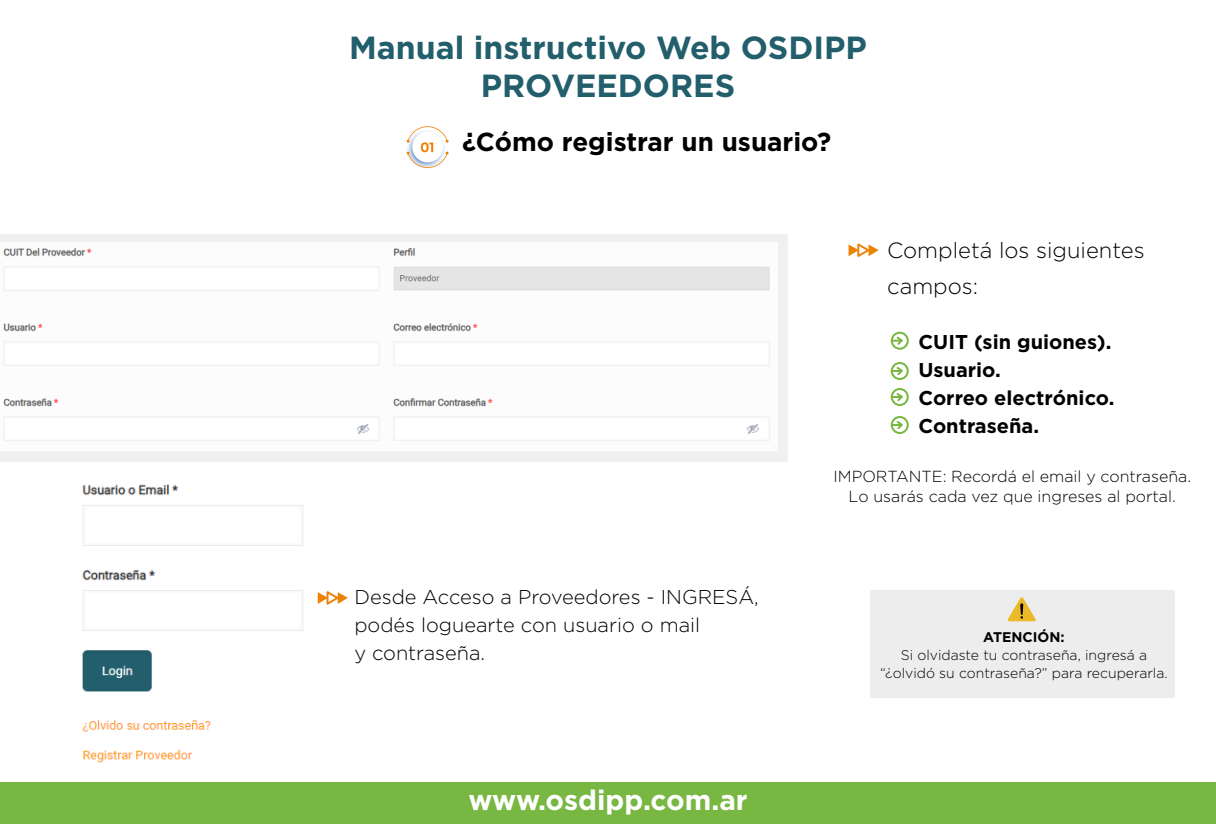
<style>
.page{position:relative;width:1216px;height:824px;background:#fff}
.page>*{position:absolute;margin:0;border:0;box-sizing:border-box;transform-origin:0 0}
.t1{font:700 32px/38.4px "Gotham";color:#235e6c;text-align:center}
.t2{font:700 28px "Gotham";color:#fff}
.t3{font:700 26px "Gotham";color:#000}
.t4{font:300 22px/36px "Gotham";color:#000}
.t5{font:300 20px/28px "Gotham";color:#000}
.t6{font:700 20px/28px "Gotham";color:#000}
.t7{font:300 16px/20px "Gotham";color:#000;text-align:center}
.t8{font:300 14px/18px "Gotham";color:#000;text-align:center}
.t9{font:700 14px "Gotham";color:#000}
</style>
<div class="page">
<div style="left:870px;top:590px;width:304px;height:107px;background:#e9e9e9"></div>
<div style="left:0;top:234px;width:788px;height:228px;background:#f0f0f0"></div>
<div style="left:891px;top:332px;width:18px;height:18px;border:2px solid #78b840;border-radius:50%"></div>
<svg style="left:892px;top:335px;width:13px;height:12px"></svg>
<div style="left:891px;top:362px;width:18px;height:18px;border:2px solid #78b840;border-radius:50%"></div>
<svg style="left:892px;top:365px;width:13px;height:12px"></svg>
<div style="left:891px;top:388px;width:18px;height:18px;border:2px solid #78b840;border-radius:50%"></div>
<svg style="left:892px;top:391px;width:13px;height:12px"></svg>
<div style="left:891px;top:416px;width:18px;height:18px;border:2px solid #78b840;border-radius:50%"></div>
<svg style="left:892px;top:419px;width:13px;height:12px"></svg>
<div style="left:405px;top:128px;width:41px;height:42px;background:#fafbfd;border-radius:50%"></div>
<svg style="left:406px;top:126px;width:43px;height:42px"></svg>
<div style="left:0;top:782px;width:1216px;height:42px;background:#78b741"></div>
<svg style="left:849px;top:243px;width:30px;height:14px"></svg>
<svg style="left:318px;top:591px;width:30px;height:14px"></svg>
<svg style="left:1007px;top:597px;width:29px;height:24px"></svg>
<img style="left:0;top:242px;width:778px;height:209px">
<img style="left:82px;top:484px;width:221px;height:279px">
<h1 class="t1" style="left:349px;top:27px;width:519px">Manual instructivo Web OSDIPP<br>PROVEEDORES</h1>
<h3 class="t3" style="left:462px;top:127px;width:371px">¿Cómo registrar un usuario?</h3>
<p class="t5" style="left:354px;top:583px;width:406px">Desde Acceso a Proveedores - INGRESÁ, podés loguearte con usuario o mail<br>y contraseña.</p>
<h2 class="t2" style="left:468px;top:784px;width:281px">www.osdipp.com.ar</h2>
<p class="t4" style="left:887px;top:232px;width:259px">Completá los siguientes campos:</p>
<p class="t6" style="left:918px;top:327px;width:197px">CUIT (sin guiones).<br>Usuario.<br>Correo electrónico.<br>Contraseña.</p>
<p class="t7" style="left:833px;top:466px;width:359px">IMPORTANTE: Recordá el email y contraseña.<br>Lo usarás cada vez que ingreses al portal.</p>
<p class="t9" style="left:983px;top:629px;width:83px">ATENCIÓN:</p>
<p class="t8" style="left:880px;top:646px;width:289px">Si olvidaste tu contraseña, ingresá a “¿olvidó su contraseña?” para recuperarla.</p>
</div>
